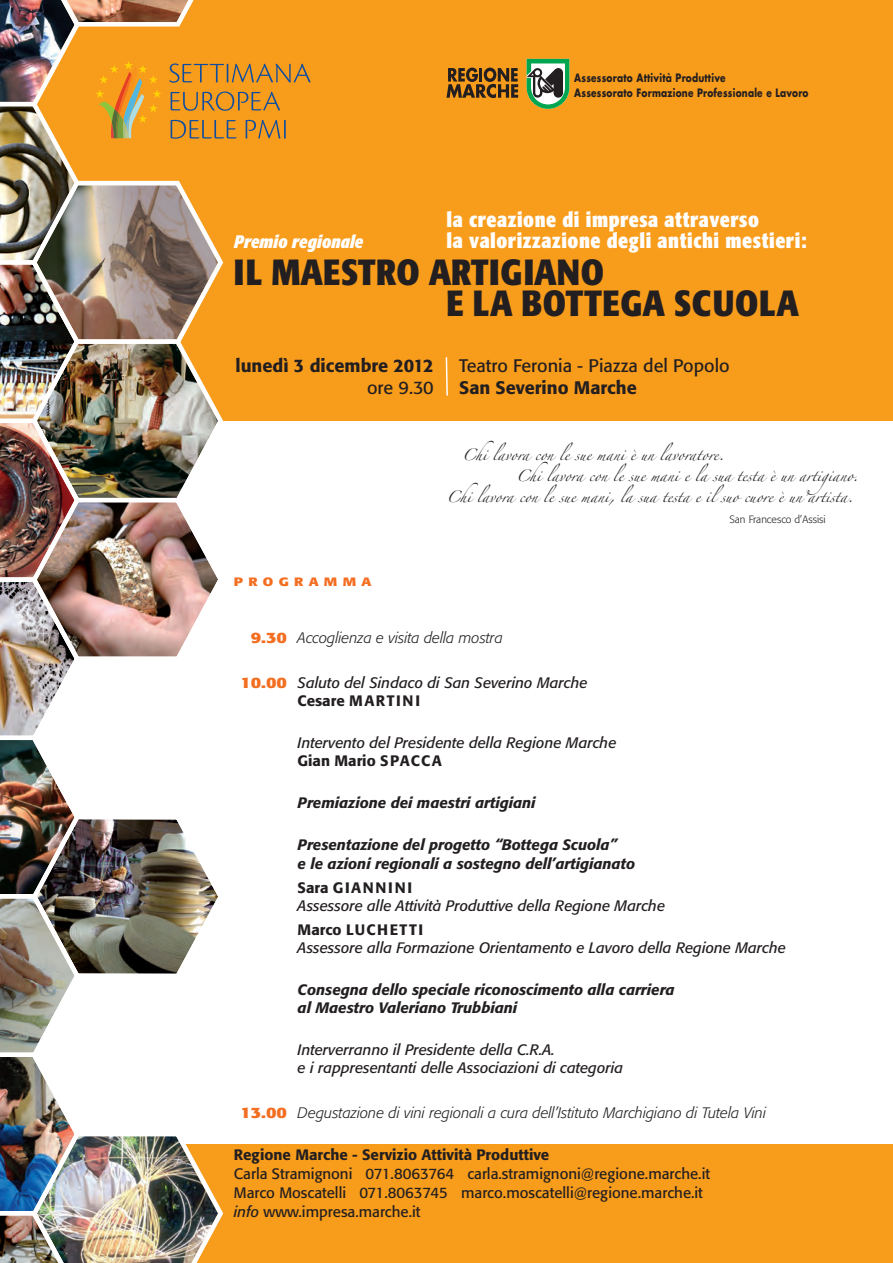
<style>
.page{position:relative;width:893px;height:1263px;background:#fff}
.page>*{position:absolute;margin:0;border:0;box-sizing:border-box;transform-origin:0 0}
.t1{font:700 condensed 36px/31.5px "Formata";letter-spacing:.01em;color:#231f20}
.t2{font:700 condensed 21px/21px "Formata";letter-spacing:.025em;color:#fff}
.t3{font:18px "Formata";color:#231f20}
.t4{font:500 18px "Formata";color:#231f20}
.t5{font:italic 700 condensed 18px "Formata";color:#fff}
.t6{font:italic 15px/18px "Formata";color:#231f20}
.t7{font:italic 500 15px/18px "Formata";color:#231f20}
.t8{font:15px/18.9px "Formata";color:#231f20}
.t9{font:italic 300 15px "Formata";color:#231f20}
.t10{font:500 15px "Formata";color:#231f20}
.t11{font:500 15px "Formata";letter-spacing:.08em;color:#231f20}
.t12{font:500 15px "Formata";letter-spacing:.1em;color:#231f20}
.t13{font:700 12px "Formata";letter-spacing:.37em;color:#f36e21;scale:1.2 1}
.t14{font:700 11.25px/15.5px "Futura";letter-spacing:.025em;color:#231f20;scale:.8 1}
.t15{font:10.5px "Zapfino";color:#231f20}
.t16{font:300 10.5px "Formata";color:#231f20}
.s1{font-weight:700;font-style:normal;color:#f36e21}
.s2{font-weight:500;font-style:normal}
.s3{font-style:italic}
</style>
<div class="page">
<div style="left:0;top:0;width:893px;height:421px;background:#f89c1c"></div>
<div style="left:0;top:1144px;width:893px;height:119px;background:#f89c1c"></div>
<img style="left:0;top:0;width:311px;height:1263px">
<svg style="left:446px;top:68px;width:72px;height:30px"></svg>
<svg style="left:527px;top:59px;width:42px;height:50px;background:#749c78"></svg>
<svg style="left:445px;top:357px;width:3px;height:39px"></svg>
<p class="t14" style="left:574px;top:71px;width:294px">Assessorato Attività Produttive<br>Assessorato Formazione Professionale e Lavoro</p>
<h2 class="t2" style="left:447px;top:210px;width:362px">la creazione di impresa attraverso<br>la valorizzazione degli antichi mestieri:</h2>
<h1 class="t1" style="left:447px;top:259px;width:354px;text-indent:-213px">IL MAESTRO ARTIGIANO<br>E LA BOTTEGA SCUOLA</h1>
<p class="t5" style="left:234px;top:234px;width:131px">Premio regionale</p>
<p class="t4" style="left:235px;top:358px;width:200px">lunedì 3 dicembre 2012</p>
<p class="t3" style="left:367px;top:380px;width:68px">ore 9.30</p>
<p class="t3" style="left:459px;top:358px;width:272px">Teatro Feronia - Piazza del Popolo</p>
<p class="t4" style="left:459px;top:380px;width:179px">San Severino Marche</p>
<p class="t15" style="left:462px;top:450px;width:264px">Chi lavora con le sue mani è un lavoratore.</p>
<p class="t15" style="left:516px;top:471px;width:344px">Chi lavora con le sue mani e la sua testa è un artigiano.</p>
<p class="t15" style="left:446px;top:492px;width:409px">Chi lavora con le sue mani, la sua testa e ilsuo cuore è un’artista.</p>
<p class="t16" style="left:729px;top:515px;width:98px">San Francesco d’Assisi</p>
<p class="t13" style="left:234px;top:576px;width:116px">PROGRAMMA</p>
<p class="t9" style="left:251px;top:632px;width:254px"><span class="s1">9.30</span> Accoglienza e visita della mostra</p>
<p class="t6" style="left:298px;top:675px;width:291px;text-indent:-57px"><span class="s1">10.00</span> Saluto del Sindaco di San Severino Marche<br><span class="s2">Cesare MARTINI</span></p>
<p class="t6" style="left:298px;top:735px;width:320px">Intervento del Presidente della Regione Marche</p>
<p class="t10" style="left:298px;top:755px;width:146px">Gian Mario SPACCA</p>
<p class="t7" style="left:298px;top:795px;width:239px">Premiazione dei maestri artigiani</p>
<p class="t7" style="left:298px;top:837px;width:339px">Presentazione del progetto “Bottega Scuola”<br>e le azioni regionali a sostegno dell’artigianato</p>
<p class="t12" style="left:298px;top:881px;width:116px">Sara GIANNINI</p>
<p class="t6" style="left:298px;top:897px;width:369px">Assessore alle Attività Produttive della Regione Marche</p>
<p class="t11" style="left:298px;top:923px;width:127px">Marco LUCHETTI</p>
<p class="t6" style="left:298px;top:939px;width:490px">Assessore alla Formazione Orientamento e Lavoro della Regione Marche</p>
<p class="t7" style="left:298px;top:981px;width:378px">Consegna dello speciale riconoscimento alla carriera al Maestro Valeriano Trubbiani</p>
<p class="t6" style="left:298px;top:1041px;width:327px">Interverranno il Presidente della C.R.A.<br>e i rappresentanti delle Associazioni di categoria</p>
<p class="t9" style="left:241px;top:1106px;width:527px"><span class="s1">13.00</span> Degustazione di vini regionali a cura dell’Istituto Marchigiano di Tutela Vini</p>
<p class="t10" style="left:234px;top:1148px;width:317px">Regione Marche - Servizio Attività Produttive</p>
<p class="t8" style="left:234px;top:1166px;width:478px">Carla Stramignoni 071.8063764 carla.stramignoni@regione.marche.it<br>Marco Moscatelli 071.8063745 marco.moscatelli@regione.marche.it <span class="s3">info</span> www.impresa.marche.it</p>
</div>
